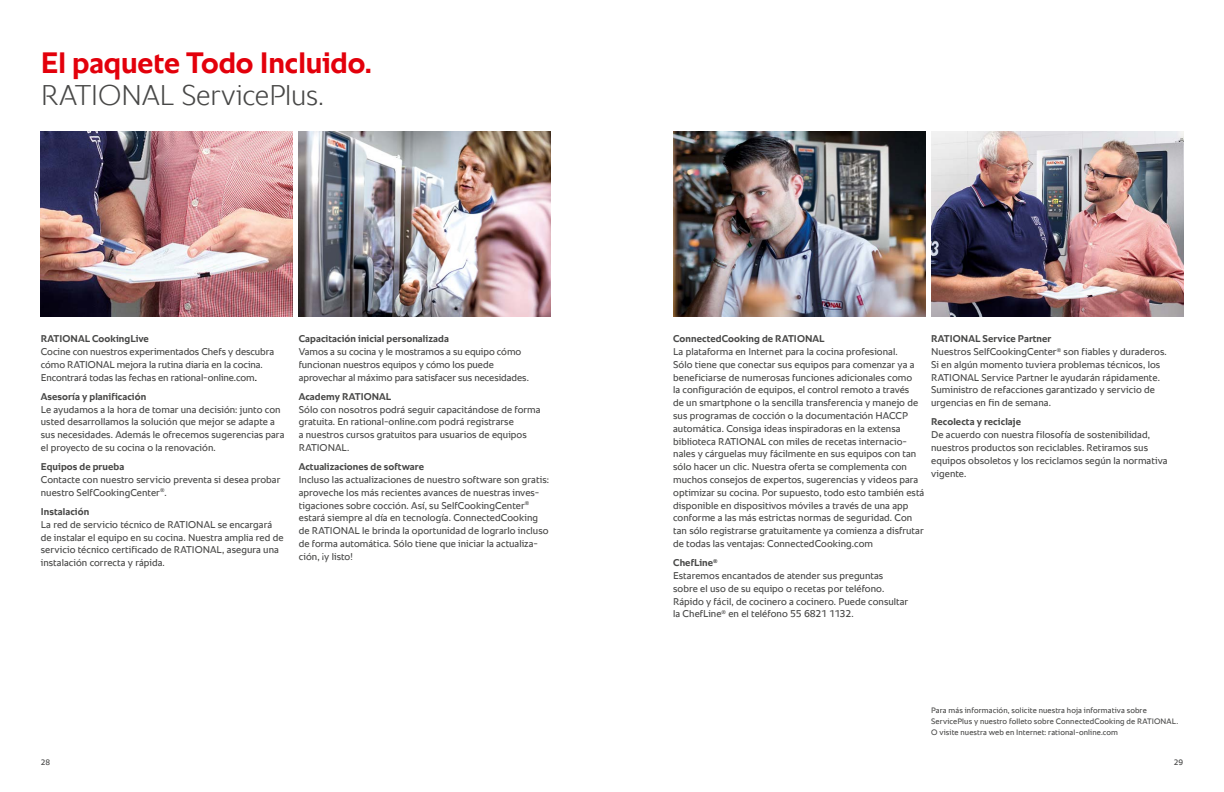
<style>
.page{position:relative;width:1224px;height:792px;background:#fff}
.page>*{position:absolute;margin:0;border:0;box-sizing:border-box;transform-origin:0 0}
.t1{font:700 30px "RATIONAL Sans TT";letter-spacing:-.005em;color:#e3000b}
.t2{font:300 29px "RATIONAL Sans TT";letter-spacing:-.01em;color:#484847}
.t3{font:10px/12.8px "RATIONAL Sans TT";letter-spacing:.005em;color:#484847}
.t4{font:700 10px "RATIONAL Sans TT";letter-spacing:.005em;color:#484847}
.t5{font:8px/10.6px "RATIONAL Sans TT";letter-spacing:.01em;color:#484847}
.s1{color:#000}
.s2{font-weight:700}
</style>
<div class="page">
<img style="left:41px;top:131px;width:252px;height:186px">
<img style="left:931px;top:131px;width:252px;height:186px">
<img style="left:299px;top:131px;width:252px;height:186px">
<img style="left:673px;top:131px;width:252px;height:186px">
<h1 class="t1" style="left:41px;top:42px;width:333px">El paquete Todo Incluido.</h1>
<h2 class="t2" style="left:41px;top:75px;width:285px">RATIONAL ServicePlus.</h2>
<p class="t4" style="left:41px;top:332px;width:110px">RATIONAL CookingLive</p>
<p class="t3" style="left:41px;top:345px;width:235px">Cocine con nuestros experimentados Chefs y descubra cómo RATIONAL mejora la rutina diaria en la cocina.<br>Encontrará todas las fechas en rational-online.com<span class="s1">.</span></p>
<p class="t4" style="left:41px;top:389px;width:107px">Asesoría y planificación</p>
<p class="t3" style="left:41px;top:403px;width:245px">Le ayudamos a la hora de tomar una decisión: junto con usted desarrollamos la solución que mejor se adapte a sus necesidades. Además le ofrecemos sugerencias para el proyecto de su cocina o la renovación.</p>
<p class="t4" style="left:41px;top:460px;width:85px">Equipos de prueba</p>
<p class="t3" style="left:41px;top:473px;width:241px">Contacte con nuestro servicio preventa si desea probar nuestro SelfCookingCenter<sup>®</sup>.</p>
<p class="t4" style="left:41px;top:504px;width:50px">Instalación</p>
<p class="t3" style="left:41px;top:518px;width:244px">La red de servicio técnico de RATIONAL se encargará de instalar el equipo en su cocina. Nuestra amplia red de servicio técnico certificado de RATIONAL, asegura una instalación correcta y rápida.</p>
<p class="t4" style="left:299px;top:332px;width:152px">Capacitación inicial personalizada</p>
<p class="t3" style="left:299px;top:345px;width:232px">Vamos a su cocina y le mostramos a su equipo cómo funcionan nuestros equipos y cómo los puede aprovechar al máximo para satisfacer sus necesidades.</p>
<p class="t4" style="left:299px;top:389px;width:94px">Academy RATIONAL</p>
<p class="t3" style="left:299px;top:403px;width:243px">Sólo con nosotros podrá seguir capacitándose de forma gratuita. En rational-online.com podrá registrarse<br>a nuestros cursos gratuitos para usuarios de equipos RATIONAL.</p>
<p class="t4" style="left:299px;top:460px;width:127px">Actualizaciones de software</p>
<p class="t3" style="left:299px;top:473px;width:252px">Incluso las actualizaciones de nuestro software son gratis: aproveche los más recientes avances de nuestras inves&shy;tigaciones sobre cocción. Así, su SelfCookingCenter<sup>® </sup>estará siempre al día en tecnología. ConnectedCooking de RATIONAL le brinda la oportunidad de lograrlo incluso de forma automática. Sólo tiene que iniciar la actualiza&shy;ción, ¡y listo!</p>
<p class="t4" style="left:673px;top:332px;width:153px">ConnectedCooking de RATIONAL</p>
<p class="t3" style="left:673px;top:345px;width:253px">La plataforma en Internet para la cocina profesional.<br>Sólo tiene que conectar sus equipos para comenzar ya a beneficiarse de numerosas funciones adicionales como<br>la configuración de equipos, el control remoto a través<br>de un smartphone o la sencilla transferencia y manejo de sus programas de cocción o la documentación HACCP automática. Consiga ideas inspiradoras en la extensa biblioteca RATIONAL con miles de recetas internacio&shy;nales y cárguelas muy fácilmente en sus equipos con tan sólo hacer un clic. Nuestra oferta se complementa con muchos consejos de expertos, sugerencias y videos para optimizar su cocina. Por supuesto, todo esto también está disponible en dispositivos móviles a través de una app conforme a las más estrictas normas de seguridad. Con tan sólo registrarse gratuitamente ya comienza a disfrutar de todas las ventajas: ConnectedCooking.com</p>
<p class="t3" style="left:673px;top:556px;width:237px"><span class="s2">ChefLine</span><sup>®<br></sup>Estaremos encantados de atender sus preguntas sobre el uso de su equipo o recetas por teléfono.<br>Rápido y fácil, de cocinero a cocinero. Puede consultar la ChefLine<sup>®</sup> en el teléfono 55 6821 1132.</p>
<p class="t3" style="left:931px;top:332px;width:237px"><span class="s2">RATIONAL Service Partner<br></span>Nuestros SelfCookingCenter<sup>®</sup> son fiables y duraderos.<br>Si en algún momento tuviera problemas técnicos, los RATIONAL Service Partner le ayudarán rápidamente.<br>Suministro de refacciones garantizado y servicio de urgencias en fin de semana.</p>
<p class="t4" style="left:931px;top:415px;width:91px">Recolecta y reciclaje</p>
<p class="t3" style="left:931px;top:428px;width:238px">De acuerdo con nuestra filosofía de sostenibilidad, nuestros productos son reciclables. Retiramos sus equipos obsoletos y los reciclamos según la normativa vigente.</p>
<p class="t5" style="left:931px;top:705px;width:249px">Para más información, solicite nuestra hoja informativa sobre<br>ServicePlus y nuestro folleto sobre ConnectedCooking de RATIONAL.<br>O visite nuestra web en Internet: rational-online.com</p>
<p class="t5" style="left:41px;top:757px;width:11px">28</p>
<p class="t5" style="left:1174px;top:757px;width:11px">29</p>
</div>
